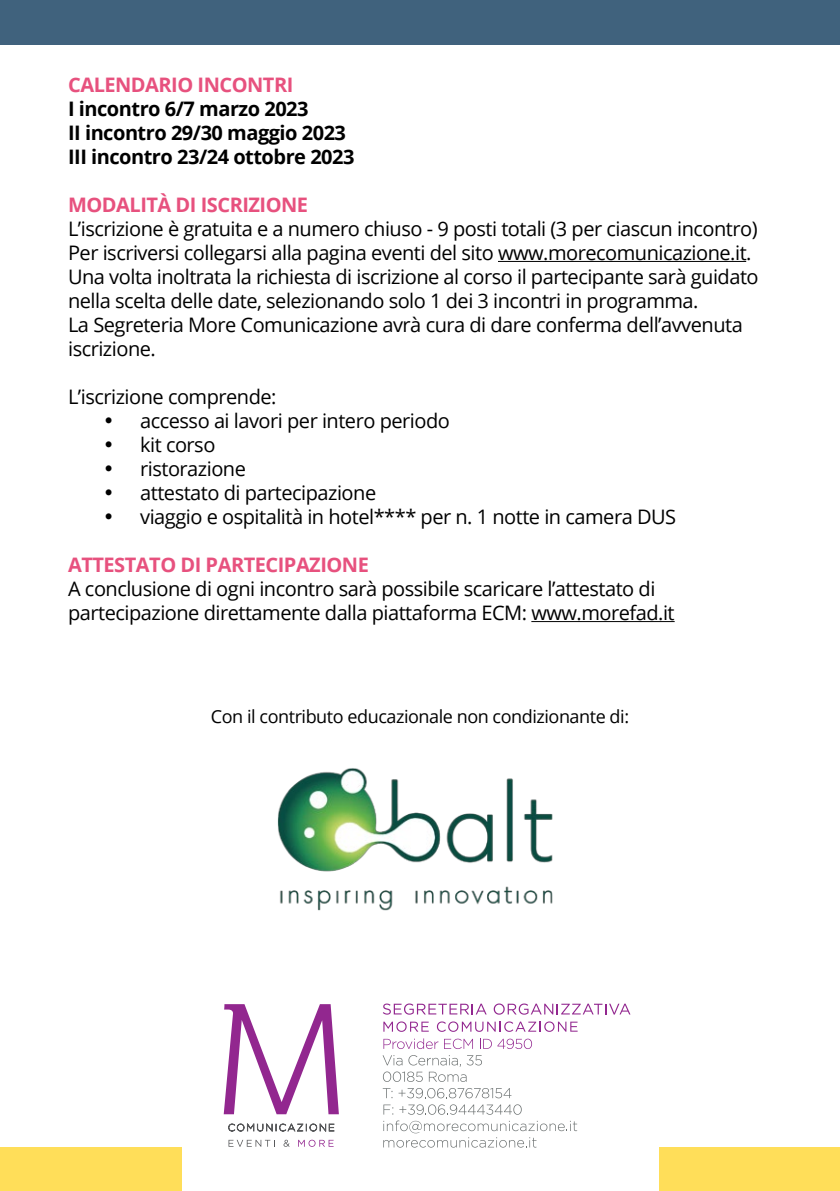
<style>
.page{position:relative;width:840px;height:1191px;background:#fff}
.page>*{position:absolute;margin:0;border:0;box-sizing:border-box;transform-origin:0 0}
.t1{font:20px/24px "Open Sans";letter-spacing:-.025em;color:#000}
.t2{font:700 20px/24px "Open Sans";letter-spacing:-.025em;color:#000}
.t3{font:700 20px "Open Sans";letter-spacing:-.025em;color:#e7517e}
.t4{font:18px "Open Sans";letter-spacing:-.025em;color:#000}
</style>
<div class="page">
<div style="left:0;top:0;width:839px;height:44px;background:#40627d"></div>
<div style="left:0;top:1147px;width:839px;height:44px;background:#ffde59"></div>
<hr style="left:497px;top:261px;width:248px;height:1px;background:#000">
<hr style="left:531px;top:621px;width:143px;height:1px;background:#000">
<div style="left:181px;top:985px;width:477px;height:206px;background:#fff"></div>
<svg style="left:223px;top:1004px;width:116px;height:110px"></svg>
<svg style="left:228px;top:1123px;width:106px;height:8px"></svg>
<svg style="left:228px;top:1139px;width:47px;height:7px"></svg>
<svg style="left:283px;top:1139px;width:6px;height:7px"></svg>
<svg style="left:298px;top:1139px;width:35px;height:7px"></svg>
<svg style="left:383px;top:1003px;width:103px;height:11px"></svg>
<svg style="left:493px;top:1003px;width:137px;height:11px"></svg>
<svg style="left:383px;top:1021px;width:45px;height:10px"></svg>
<svg style="left:436px;top:1021px;width:141px;height:10px"></svg>
<svg style="left:383px;top:1038px;width:55px;height:11px"></svg>
<svg style="left:444px;top:1038px;width:28px;height:11px"></svg>
<svg style="left:480px;top:1038px;width:11px;height:10px"></svg>
<svg style="left:497px;top:1038px;width:34px;height:11px"></svg>
<svg style="left:382px;top:1055px;width:99px;height:27px"></svg>
<svg style="left:382px;top:1088px;width:10px;height:10px"></svg>
<svg style="left:398px;top:1088px;width:113px;height:10px"></svg>
<svg style="left:383px;top:1104px;width:10px;height:10px"></svg>
<svg style="left:399px;top:1104px;width:122px;height:10px"></svg>
<svg style="left:383px;top:1120px;width:194px;height:27px"></svg>
<img style="left:277px;top:768px;width:276px;height:143px">
<p class="t3" style="left:68px;top:70px;width:227px">CALENDARIO INCONTRI</p>
<p class="t2" style="left:68px;top:96px;width:288px">I incontro 6/7 marzo 2023<br>II incontro 29/30 maggio 2023<br>III incontro 23/24 ottobre 2023</p>
<p class="t3" style="left:68px;top:190px;width:241px">MODALITÀ DI ISCRIZIONE</p>
<p class="t1" style="left:68px;top:216px;width:691px">L’iscrizione è gratuita e a numero chiuso - 9 posti totali (3 per ciascun incontro)<br>Per iscriversi collegarsi alla pagina eventi del sito www.morecomunicazione.it.<br>Una volta inoltrata la richiesta di iscrizione al corso il partecipante sarà guidato nella scelta delle date, selezionando solo 1 dei 3 incontri in programma.<br>La Segreteria More Comunicazione avrà cura di dare conferma dell’avvenuta iscrizione.</p>
<p class="t1" style="left:68px;top:384px;width:210px">L’iscrizione comprende:</p>
<p class="t1" style="left:104px;top:408px;width:347px">• accesso ai lavori per intero periodo</p>
<p class="t1" style="left:104px;top:432px;width:113px">• kit corso</p>
<p class="t1" style="left:104px;top:456px;width:143px">• ristorazione</p>
<p class="t1" style="left:104px;top:480px;width:273px">• attestato di partecipazione</p>
<p class="t1" style="left:104px;top:504px;width:573px">• viaggio e ospitalità in hotel**** per n. 1 notte in camera DUS</p>
<p class="t3" style="left:68px;top:550px;width:302px">ATTESTATO DI PARTECIPAZIONE</p>
<p class="t1" style="left:68px;top:576px;width:607px">A conclusione di ogni incontro sarà possibile scaricare l’attestato di partecipazione direttamente dalla piattaforma ECM: www.morefad.it</p>
<p class="t4" style="left:211px;top:704px;width:419px">Con il contributo educazionale non condizionante di:</p>
</div>
